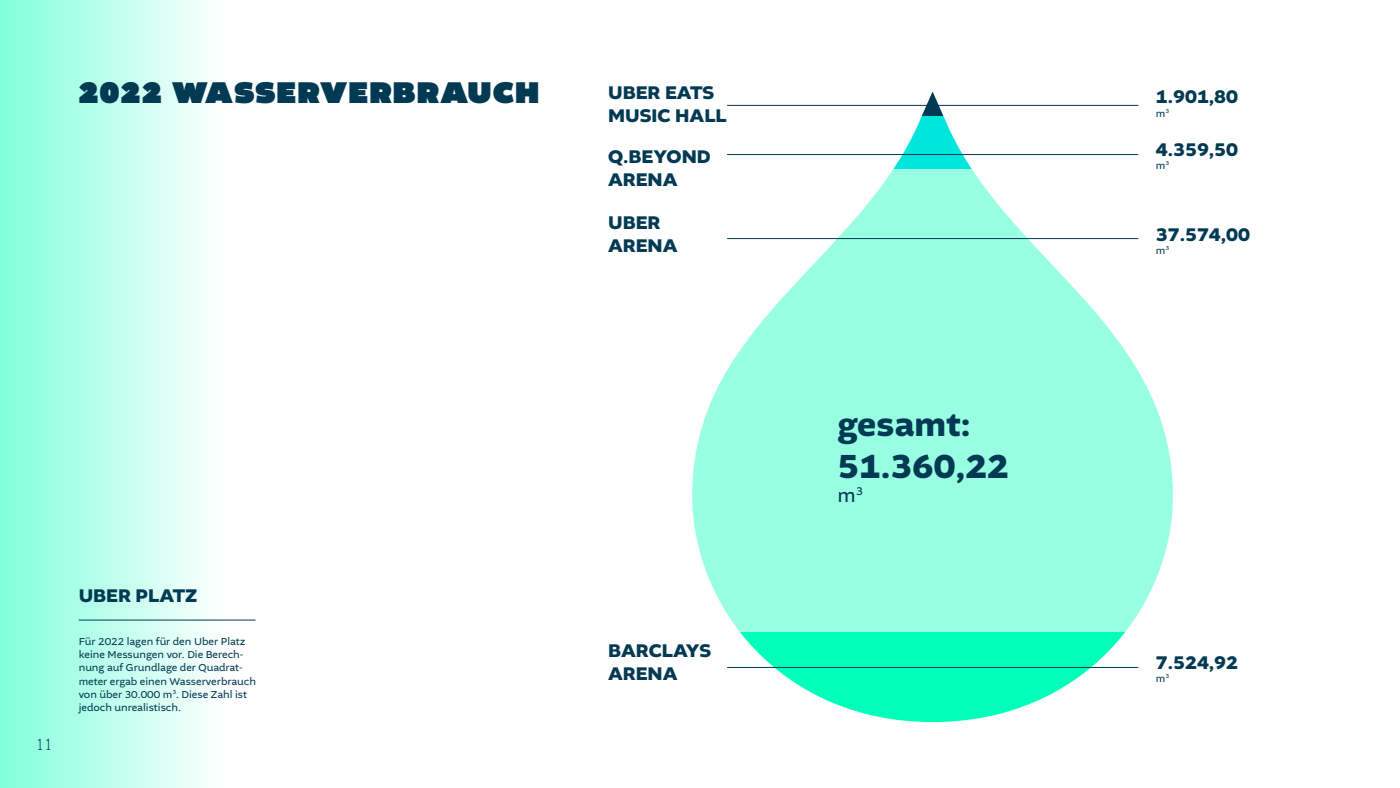
<style>
.page{position:relative;width:1400px;height:788px;background:#fff}
.page>*{position:absolute;margin:0;border:0;box-sizing:border-box;transform-origin:0 0}
.t1{font:700 35px/42px "Altivo";color:#033a53}
.t2{font:900 31.5px "Altivo";letter-spacing:.05em;color:#033a53}
.t3{font:20.12px "Altivo";color:#033a53}
.t4{font:700 19.25px/23.1px "Altivo";color:#033a53}
.t5{font:100 16.62px "Cholla Slab OT";color:#033a53}
.t6{font:10.5px/13.1px "Altivo";color:#033a53}
</style>
<div class="page">
<svg style="left:0;top:0;width:256px;height:788px"></svg>
<hr style="left:79px;top:619px;width:177px;height:1px;background:#033a53">
<svg style="left:727px;top:92px;width:412px;height:24px"></svg>
<svg style="left:893px;top:116px;width:246px;height:53px"></svg>
<svg style="left:692px;top:169px;width:481px;height:462px;fill:#99ffe3"></svg>
<svg style="left:728px;top:631px;width:411px;height:91px;fill:#00ffb9"></svg>
<hr style="left:727px;top:105px;width:411px;height:1px;background:#033a53">
<hr style="left:727px;top:154px;width:411px;height:1px;background:#033a53">
<hr style="left:727px;top:238px;width:411px;height:1px;background:#033a53">
<hr style="left:727px;top:667px;width:411px;height:1px;background:#033a53">
<h2 class="t2" style="left:79px;top:71px;width:462px">2022 WASSERVERBRAUCH</h2>
<h3 class="t4" style="left:608px;top:81px;width:120px">UBER EATS<br>MUSIC HALL</h3>
<h3 class="t4" style="left:608px;top:145px;width:104px">Q.BEYOND<br>ARENA</h3>
<h3 class="t4" style="left:608px;top:211px;width:71px">UBER<br>ARENA</h3>
<h3 class="t5" style="left:36px;top:735px;width:18px">11</h3>
<h3 class="t4" style="left:79px;top:584px;width:120px">UBER PLATZ</h3>
<p class="t6" style="left:79px;top:635px;width:179px">Für 2022 lagen für den Uber Platz keine Messungen vor. Die Berech&shy;nung auf Grundlage der Quadrat&shy;meter ergab einen Wasserverbrauch von über 30.000 m<sup>3</sup>. Diese Zahl ist jedoch unrealistisch.</p>
<h3 class="t4" style="left:608px;top:639px;width:105px">BARCLAYS<br>ARENA</h3>
<h1 class="t1" style="left:837px;top:404px;width:173px">gesamt:<br>51.360,22</h1>
<h3 class="t3" style="left:837px;top:482px;width:27px">m<sup>3</sup></h3>
<h3 class="t4" style="left:1156px;top:86px;width:84px">1.901,80</h3>
<p class="t6" style="left:1156px;top:107px;width:15px">m<sup>3</sup></p>
<h3 class="t4" style="left:1156px;top:138px;width:84px">4.359,50</h3>
<p class="t6" style="left:1156px;top:159px;width:15px">m<sup>3</sup></p>
<h3 class="t4" style="left:1156px;top:223px;width:96px">37.574,00</h3>
<p class="t6" style="left:1156px;top:244px;width:15px">m<sup>3</sup></p>
<h3 class="t4" style="left:1156px;top:651px;width:84px">7.524,92</h3>
<p class="t6" style="left:1156px;top:671px;width:15px">m<sup>3</sup></p>
</div>
